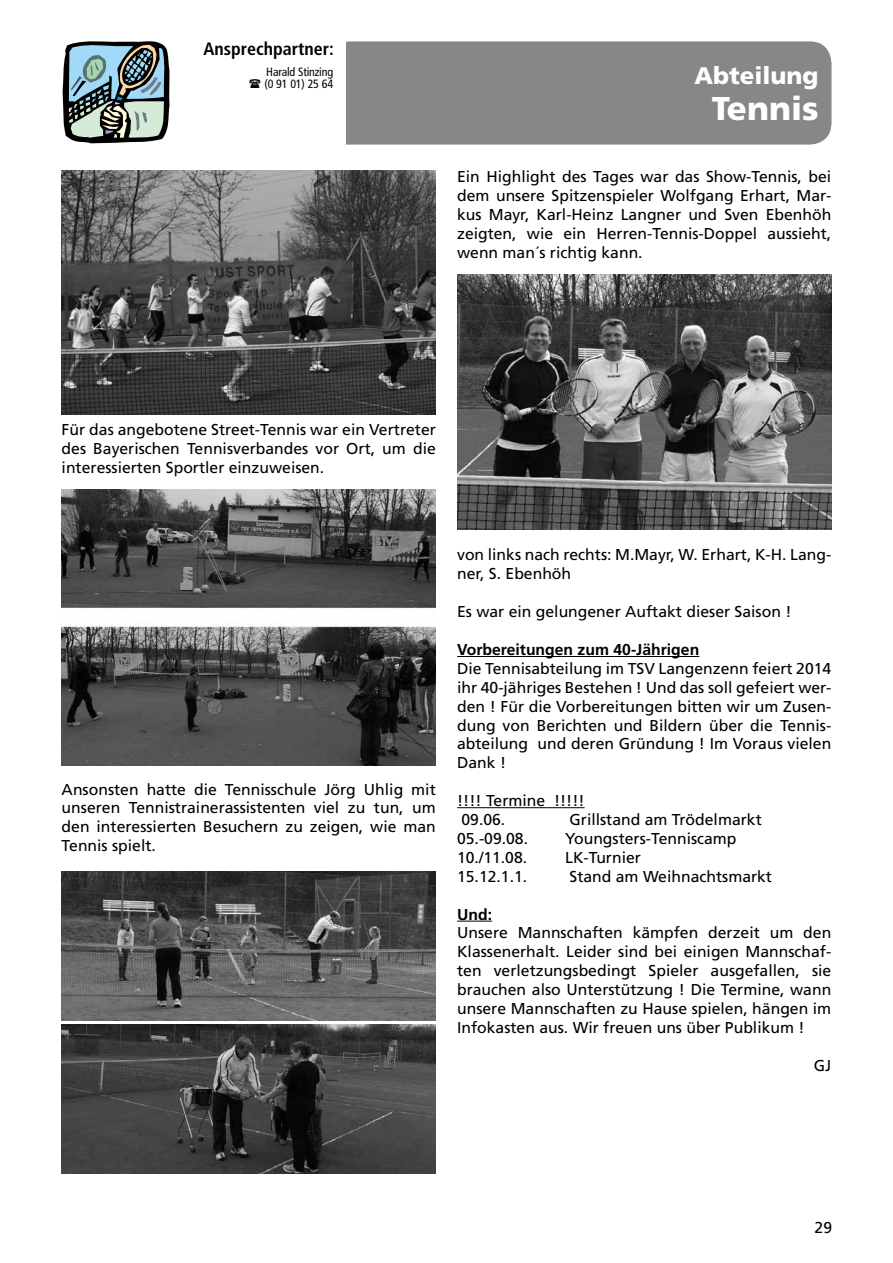
<style>
.page{position:relative;width:893px;height:1263px;background:#fff}
.page>*{position:absolute;margin:0;border:0;box-sizing:border-box;transform-origin:0 0}
.t1{font:900 33px "Frutiger";color:#fff}
.t2{font:900 24px "Frutiger";color:#fff}
.t3{font:700 condensed 18px "Frutiger";color:#000}
.t4{font:15.75px/18.9px "Frutiger";color:#000;text-align:justify}
.t5{font:700 15.75px "Frutiger";color:#000}
.t6{font:condensed 12px/12px "Frutiger";letter-spacing:-.015em;color:#000}
</style>
<div class="page">
<div style="left:328px;top:41px;width:503px;height:102px;background:#878786;border-radius:21px"></div>
<svg style="left:63px;top:41px;width:107px;height:102px;background:#738688"></svg>
<div style="left:186px;top:42px;width:160px;height:102px;background:#fff"></div>
<img style="left:62px;top:170px;width:374px;height:245px">
<img style="left:62px;top:489px;width:374px;height:276px">
<hr style="left:457px;top:656px;width:242px;height:1px;background:#000">
<hr style="left:457px;top:807px;width:128px;height:1px;background:#000">
<hr style="left:457px;top:921px;width:35px;height:1px;background:#000">
<img style="left:62px;top:872px;width:374px;height:148px">
<img style="left:62px;top:1025px;width:374px;height:149px">
<img style="left:457px;top:274px;width:374px;height:255px">
<p class="t3" style="left:204px;top:38px;width:132px">Ansprechpartner:</p>
<p class="t6" style="left:264px;top:66px;width:70px">Harald Stinzing (0 91 01) 25 64</p>
<h2 class="t2" style="left:694px;top:61px;width:126px">Abteilung</h2>
<h1 class="t1" style="left:712px;top:88px;width:108px">Tennis</h1>
<p class="t4" style="left:457px;top:167px;width:376px">Ein Highlight des Tages war das Show-Tennis, bei dem unsere Spitzenspieler Wolfgang Erhart, Mar&shy;kus Mayr, Karl-Heinz Langner und Sven Ebenhöh zeigten, wie ein Herren-Tennis-Doppel aussieht, wenn man´s richtig kann.</p>
<p class="t4" style="left:62px;top:420px;width:376px">Für das angebotene Street-Tennis war ein Vertreter des Bayerischen Tennisverbandes vor Ort, um die interessierten Sportler einzuweisen.</p>
<p class="t4" style="left:62px;top:779px;width:376px">Ansonsten hatte die Tennisschule Jörg Uhlig mit unseren Tennistrainerassistenten viel zu tun, um den interessierten Besuchern zu zeigen, wie man Tennis spielt.</p>
<p class="t4" style="left:457px;top:545px;width:376px">von links nach rechts: M.Mayr, W. Erhart, K-H. Lang&shy;ner, S. Ebenhöh</p>
<p class="t4" style="left:457px;top:602px;width:336px">Es war ein gelungener Auftakt dieser Saison !</p>
<p class="t5" style="left:457px;top:640px;width:244px">Vorbereitungen zum 40-Jährigen</p>
<p class="t4" style="left:457px;top:659px;width:376px">Die Tennisabteilung im TSV Langenzenn feiert 2014 ihr 40-jähriges Bestehen ! Und das soll gefeiert wer&shy;den ! Für die Vorbereitungen bitten wir um Zusen&shy;dung von Berichten und Bildern über die Tennis&shy;abteilung und deren Gründung ! Im Voraus vielen Dank !</p>
<p class="t4" style="left:457px;top:791px;width:129px">!!!! Termine !!!!!<br>09.06.</p>
<p class="t4" style="left:569px;top:810px;width:194px">Grillstand am Trödelmarkt</p>
<p class="t4" style="left:457px;top:829px;width:72px">05.-09.08.</p>
<p class="t4" style="left:565px;top:829px;width:173px">Youngsters-Tenniscamp</p>
<p class="t4" style="left:457px;top:848px;width:72px">10./11.08.</p>
<p class="t4" style="left:565px;top:848px;width:77px">LK-Turnier</p>
<p class="t4" style="left:457px;top:867px;width:72px">15.12.1.1.</p>
<p class="t4" style="left:569px;top:867px;width:204px">Stand am Weihnachtsmarkt</p>
<p class="t5" style="left:457px;top:905px;width:36px">Und:</p>
<p class="t4" style="left:457px;top:923px;width:376px">Unsere Mannschaften kämpfen derzeit um den Klassenerhalt. Leider sind bei einigen Mannschaf&shy;ten verletzungsbedingt Spieler ausgefallen, sie brauchen also Unterstützung ! Die Termine, wann unsere Mannschaften zu Hause spielen, hängen im Infokasten aus. Wir freuen uns über Publikum !</p>
<p class="t4" style="left:814px;top:1056px;width:19px">GJ</p>
<p class="t4" style="left:814px;top:1218px;width:19px">29</p>
</div>
